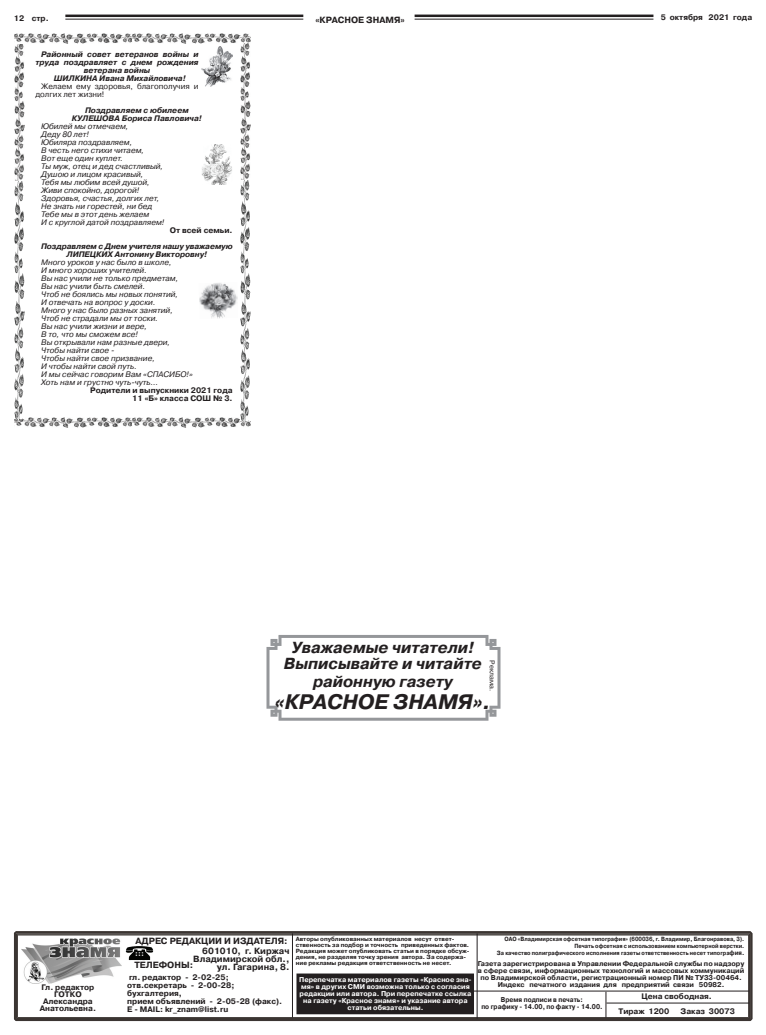
<style>
.page{position:relative;width:766px;height:1035px;background:#fff}
.page>*{position:absolute;margin:0;border:0;box-sizing:border-box;transform-origin:0 0}
.t1{font:italic 700 21px "Pragmatica C";color:#231f20}
.t2{font:italic 700 16px/16px "Pragmatica C";color:#231f20;text-align:center}
.t3{font:700 9px/9.9px "Pragmatica C";color:#231f20;text-align:right}
.t4{font:italic 8px/8px "Pragmatica C";color:#231f20}
.t5{font:700 8px/8px "Pragmatica C";color:#231f20}
.t6{font:italic 700 8px/8px "Pragmatica C";color:#231f20;text-align:center}
.t7{font:8px/8px "Pragmatica C";color:#231f20}
.t8{font:700 7px/7px "Pragmatica C";color:#231f20;text-align:center}
.t9{font:700 7px/7px "Pragmatica C";color:#fff;text-align:center}
.t10{font:700 7px/7px "Pragmatica C";color:#231f20;text-align:center;scale:.9 1}
.t11{font:7px "Pragmatica C";color:#231f20}
.t12{font:700 6px/6px "Pragmatica C";color:#231f20}
.t13{font:700 6px/7px "Pragmatica C";color:#231f20;text-align:right;scale:.9 1}
.s1{font-size:6.6px}
</style>
<div class="page">
<hr style="left:65px;top:15px;width:238px;height:2px;background:#231f20">
<hr style="left:65px;top:19px;width:238px;height:1px;background:#231f20">
<hr style="left:414px;top:15px;width:239px;height:2px;background:#231f20">
<hr style="left:414px;top:19px;width:239px;height:1px;background:#231f20">
<svg style="left:14px;top:931px;width:738px;height:90px;background:#423d3a"></svg>
<svg style="left:17px;top:934px;width:731px;height:83px"></svg>
<div style="left:297px;top:974px;width:176px;height:39px;background:#231f20"></div>
<div style="left:296px;top:973px;width:178px;height:41px;border:1px solid #231f20"></div>
<img style="left:124px;top:942px;width:31px;height:20px">
<hr style="left:476px;top:933px;width:1px;height:85px;background:#231f20">
<hr style="left:472px;top:990px;width:277px;height:1px;background:#231f20">
<svg style="left:605px;top:991px;width:1px;height:26px"></svg>
<hr style="left:606px;top:1002px;width:143px;height:1px;background:#231f20">
<hr style="left:292px;top:933px;width:1px;height:84px;background:#231f20">
<img style="left:22px;top:938px;width:100px;height:45px">
<img style="left:201px;top:46px;width:32px;height:41px">
<img style="left:199px;top:283px;width:39px;height:36px">
<img style="left:201px;top:145px;width:31px;height:40px">
<svg style="left:266px;top:635px;width:234px;height:85px"></svg>
<img style="left:14px;top:44px;width:10px;height:138px">
<img style="left:14px;top:33px;width:236px;height:10px">
<img style="left:14px;top:418px;width:236px;height:10px">
<img style="left:240px;top:43px;width:10px;height:138px">
<img style="left:14px;top:182px;width:10px;height:237px">
<img style="left:240px;top:181px;width:10px;height:240px">
<p class="t5" style="left:14px;top:14px;width:36px">12 стр.</p>
<p class="t3" style="left:315px;top:15px;width:91px">«КРАСНОЕ ЗНАМЯ»</p>
<p class="t5" style="left:660px;top:14px;width:93px">5 октября 2021 года</p>
<p class="t6" style="left:41px;top:51px;width:159px">Районный совет ветеранов войны и</p>
<p class="t6" style="left:35px;top:59px;width:164px">труда поздравляет с днем рождения</p>
<p class="t6" style="left:84px;top:67px;width:68px">ветерана войны</p>
<p class="t6" style="left:54px;top:75px;width:133px">ШИЛКИНА Ивана Михайловича!</p>
<p class="t7" style="left:35px;top:83px;width:164px;text-indent:6px">Желаем ему здоровья, благополучия и долгих лет жизни!</p>
<p class="t6" style="left:72px;top:107px;width:132px">Поздравляем с юбилеем<br>КУЛЕШОВА Бориса Павловича!</p>
<p class="t4" style="left:41px;top:122px;width:125px">Юбилей мы отмечаем,<br>Деду 80 лет!<br>Юбиляра поздравляем,<br>В честь него стихи читаем,<br>Вот еще один куплет.<br>Ты муж, отец и дед счастливый,<br>Душою и лицом красивый,<br>Тебя мы любим всей душой,<br>Живи спокойно, дорогой!<br>Здоровья, счастья, долгих лет,<br>Не знать ни горестей, ни бед<br>Тебе мы в этот день желаем<br>И с круглой датой поздравляем!</p>
<p class="t5" style="left:170px;top:227px;width:64px">От всей семьи.</p>
<p class="t6" style="left:41px;top:243px;width:193px">Поздравляем с Днем учителя нашу уважаемую<br>ЛИПЕЦКИХ Антонину Викторовну!</p>
<p class="t4" style="left:41px;top:258px;width:153px">Много уроков у нас было в школе,<br>И много хороших учителей.<br>Вы нас учили не только предметам,<br>Вы нас учили быть смелей.<br>Чтоб не боялись мы новых понятий,<br>И отвечать на вопрос у доски.<br>Много у нас было разных занятий,<br>Чтоб не страдали мы от тоски.<br>Вы нас учили жизни и вере,<br>В то, что мы сможем все!<br>Вы открывали нам разные двери,<br>Чтобы найти свое -<br>Чтобы найти свое призвание,<br>И чтобы найти свой путь.<br>И мы сейчас говорим Вам «СПАСИБО!»<br>Хоть нам и грустно чуть-чуть…</p>
<p class="t5" style="left:90px;top:387px;width:144px;text-align:right">Родители и выпускники 2021 года<br>11 «Б» класса СОШ № 3.</p>
<h2 class="t2" style="left:284px;top:639px;width:199px">Уважаемые читатели!<br>Выписывайте и читайте</h2>
<h2 class="t2" style="left:313px;top:673px;width:141px">районную газету</h2>
<h1 class="t1" style="left:275px;top:690px;width:217px">«КРАСНОЕ ЗНАМЯ».</h1>
<p class="t11" style="left:496px;top:660px;width:32px;rotate:90deg">Реклама.</p>
<p class="t5" style="left:40px;top:984px;width:58px;line-height:7px;text-align:center">Гл. редактор<br>ГОТКО<br>Александра<br>Анатольевна.</p>
<p class="t12" style="left:296px;top:936px;width:175px">Авторы опубликованных материалов несут ответ&shy;ственность за подбор и точность приведенных фактов.<br>Редакция может опубликовать статьи в порядке обсуж&shy;дения, не разделяя точку зрения автора. За содержа&shy;ние рекламы редакция ответственность не несет.</p>
<p class="t9" style="left:299px;top:976px;width:174px">Перепечатка материалов газеты «Красное зна&shy;мя» в других СМИ возможна только с согласия редакции или автора. При перепечатке ссылка на газету «Красное знамя» и указание автора статьи обязательны.</p>
<p class="t13" style="left:496px;top:935px;width:276px">ОАО «Владимирская офсетная типография» (600036, г. Владимир, Благонравова, 3).<br>Печать офсетная с использованием компьютерной верстки.<br>За качество полиграфического исполнения газеты ответственность несет типогра<span class="s1">фия.</span></p>
<p class="t8" style="left:478px;top:960px;width:268px">Газета зарегистрирована в Управлении Федеральной службы по надзору в сфере связи, информационных технологий и массовых коммуникаций по Владимирской области, регистрационный номер ПИ № ТУ33-00464.<br>Индекс печатного издания для предприятий связи 50982.</p>
<p class="t10" style="left:481px;top:996px;width:136px">Время подписи в печать:<br>по графику - 14.00, по факту - 14.00.</p>
<p class="t5" style="left:618px;top:989px;width:95px;line-height:14.1px;text-indent:23px">Цена свободная.<br>Тираж 1200</p>
<p class="t3" style="left:135px;top:936px;width:155px">АДРЕС РЕДАКЦИИ И ИЗДАТЕЛЯ:<br>601010, г. Киржач</p>
<p class="t3" style="left:193px;top:954px;width:98px">Владимирской обл.,</p>
<p class="t3" style="left:134px;top:960px;width:60px">ТЕЛЕФОНЫ:</p>
<p class="t3" style="left:217px;top:962px;width:74px">ул. Гагарина, 8.</p>
<p class="t5" style="left:127px;top:973px;width:157px">гл. редактор - 2-02-25; отв.секретарь - 2-00-28; бухгалтерия,<br>прием объявлений - 2-05-28 (факс).<br>E - MAIL: kr_znam@list.ru</p>
<p class="t5" style="left:680px;top:1006px;width:56px">Заказ 30073</p>
</div>
